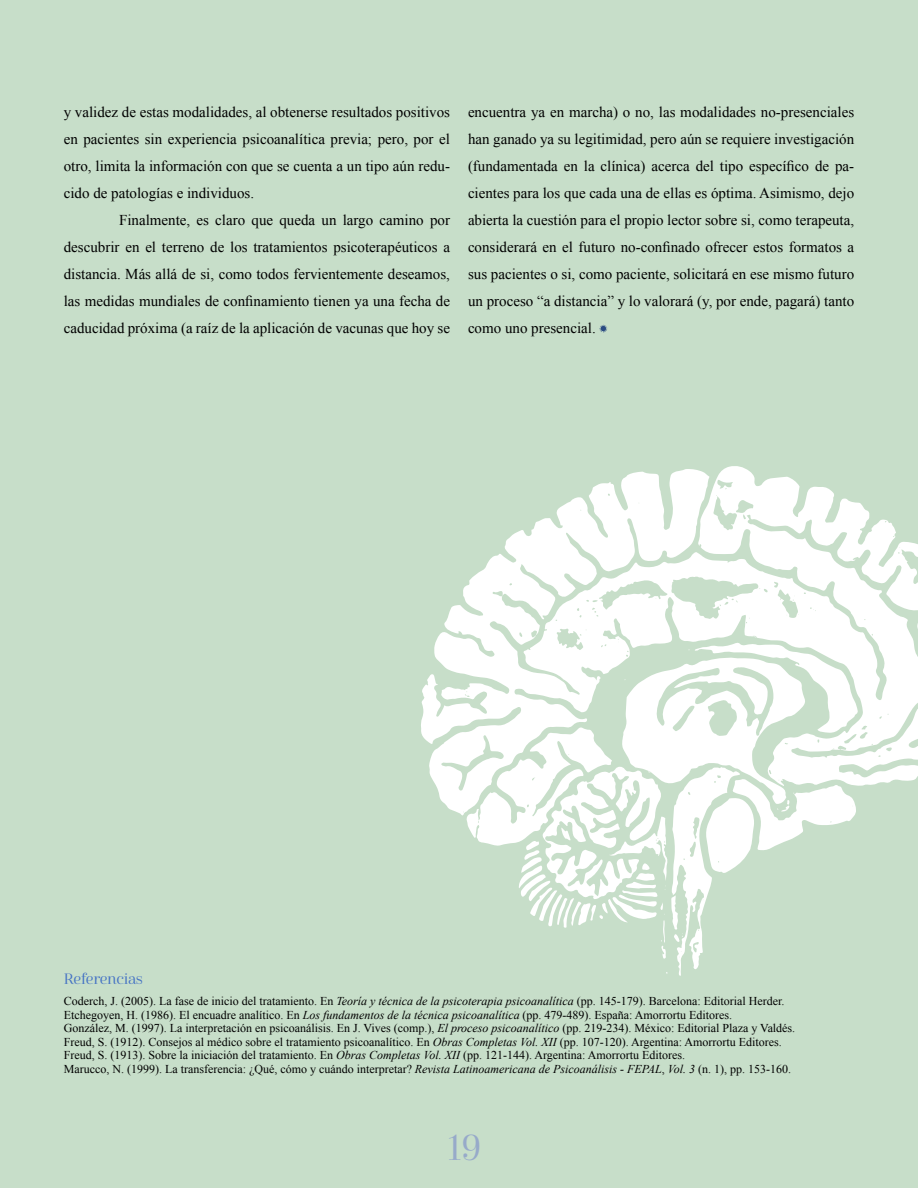
<style>
.page{position:relative;width:918px;height:1188px;background:#c7dec9}
.page>*{position:absolute;margin:0;border:0;box-sizing:border-box;transform-origin:0 0}
.t1{font:36px "Cabrito Didone Nor Reg";color:#97aaca}
.t2{font:15px/27px "Times New Roman";color:#000;text-align:justify}
.t3{font:15px "Cabrito Didone Nor Reg";letter-spacing:-.025em;color:#4472c4}
.t4{font:12px/13.5px "Times New Roman";color:#000}
.s1{font-style:italic}
</style>
<div class="page">
<svg style="left:600px;top:325px;width:7px;height:7px"></svg>
<svg style="left:421px;top:466px;width:497px;height:350px;fill:#fff"></svg>
<svg style="left:466px;top:636px;width:392px;height:340px"></svg>
<p class="t2" style="left:64px;top:98px;width:388px">y validez de estas modalidades, al obtenerse resultados positivos en pacientes sin experiencia psicoanalítica previa; pero, por el otro, limita la información con que se cuenta a un tipo aún redu&shy;cido de patologías e individuos.</p>
<p class="t2" style="left:64px;top:206px;width:388px;text-indent:55px">Finalmente, es claro que queda un largo camino por descubrir en el terreno de los tratamientos psicoterapéuticos a distancia. Más allá de si, como todos fervientemente deseamos, las medidas mundiales de confinamiento tienen ya una fecha de caducidad próxima (a raíz de la aplicación de vacunas que hoy se</p>
<p class="t2" style="left:468px;top:98px;width:388px">encuentra ya en marcha) o no, las modalidades no-presenciales han ganado ya su legitimidad, pero aún se requiere investigación (fundamentada en la clínica) acerca del tipo específico de pa&shy;cientes para los que cada una de ellas es óptima. Asimismo, dejo abierta la cuestión para el propio lector sobre si, como terapeuta, considerará en el futuro no-confinado ofrecer estos formatos a sus pacientes o si, como paciente, solicitará en ese mismo futuro un proceso “a distancia” y lo valorará (y, por ende, pagará) tanto como uno presencial.</p>
<p class="t3" style="left:64px;top:970px;width:81px">Referencias</p>
<p class="t4" style="left:64px;top:994px;width:733px">Coderch, J. (2005). La fase de inicio del tratamiento. En <span class="s1">Teoría y técnica de la psicoterapia psicoanalítica</span> (pp. 145-179). Barcelona: Editorial Herder.<br>Etchegoyen, H. (1986). El encuadre analítico. En <span class="s1">Los fundamentos de la técnica psicoanalítica</span> (pp. 479-489). España: Amorrortu Editores.<br>González, M. (1997). La interpretación en psicoanálisis. En J. Vives (comp.), <span class="s1">El proceso psicoanalítico</span> (pp. 219-234). México: Editorial Plaza y Valdés.<br>Freud, S. (1912). Consejos al médico sobre el tratamiento psicoanalítico. En <span class="s1">Obras Completas Vol. XII</span> (pp. 107-120). Argentina: Amorrortu Editores.<br>Freud, S. (1913). Sobre la iniciación del tratamiento. En <span class="s1">Obras Completas Vol. XII</span> (pp. 121-144). Argentina: Amorrortu Editores.<br>Marucco, N. (1999). La transferencia: ¿Qué, cómo y cuándo interpretar? <span class="s1">Revista Latinoamericana de Psicoanálisis - FEPAL</span>, <span class="s1">Vol. 3</span> (n. 1), pp. 153-160.</p>
<h1 class="t1" style="left:448px;top:1127px;width:35px">19</h1>
</div>
